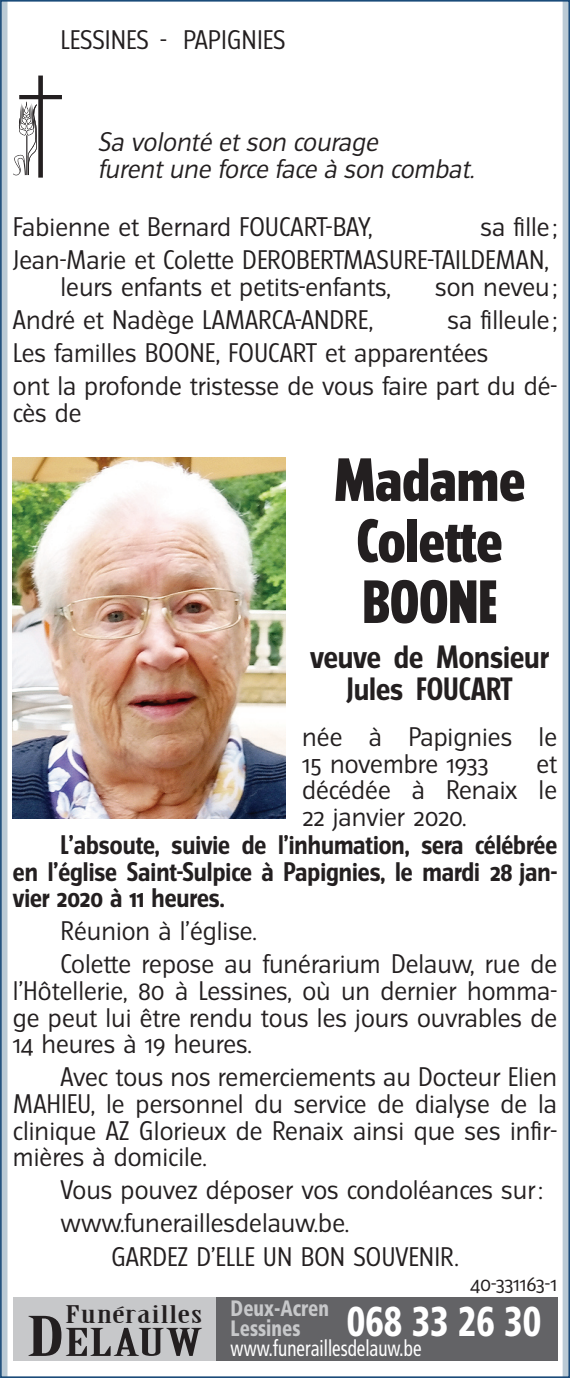
<style>
.page{position:relative;width:570px;height:1378px;background:#fff}
.page>*{position:absolute;margin:0;border:0;box-sizing:border-box;transform-origin:0 0}
.t1{font:800 54.6px/60.9px "Turmino";color:#231f20;text-align:center}
.t2{font:900 condensed 41.7px "Frutiger LT Std";color:#fff;scale:.86 1}
.t3{font:37.5px "Birch Std";letter-spacing:.01em;color:#231f20;scale:2.07 1}
.t4{font:700 28.8px/32.1px "Turmino";color:#231f20;text-align:center}
.t5{font:24px/26.7px "Turmino";color:#231f20}
.t6{font:700 24px/26.7px "Turmino";color:#231f20;text-align:justify}
.t7{font:italic 24px/26.7px "Turmino";color:#231f20}
.t8{font:23.7px "Birch Std";letter-spacing:.025em;color:#231f20;scale:1.97 1}
.t9{font:condensed 22.2px "Frutiger LT Std";color:#fff;scale:.86 1}
.t10{font:900 condensed 22.2px "Frutiger LT Std";color:#c7c8ca;scale:.86 1}
.t11{font:19.2px "Turmino";letter-spacing:-.02em;color:#231f20}
.s1{font-size:22.2px;color:#c7c8ca}
.s2{font-size:53.4px}
</style>
<div class="page">
<svg style="left:0;top:0;width:8px;height:1378px;background:#94acbf"></svg>
<div style="left:562px;top:0;width:8px;height:1378px;background:#bacad5"></div>
<svg style="left:13px;top:76px;width:49px;height:102px"></svg>
<div style="left:13px;top:1297px;width:544px;height:63px;background:#c7c8ca"></div>
<div style="left:216px;top:1297px;width:341px;height:63px;background:#636366"></div>
<img style="left:13px;top:458px;width:272px;height:360px">
<p class="t5" style="left:60px;top:27px;width:227px">LESSINES - PAPIGNIES</p>
<p class="t7" style="left:98px;top:128px;width:383px">Sa volonté et son courage<br>furent une force face à son combat.</p>
<p class="t5" style="left:13px;top:214px;width:361px">Fabienne et Bernard FOUCART-BAY,</p>
<p class="t5" style="left:13px;top:211px;width:545px;line-height:33px;text-indent:467px">sa fille;<br>Jean-Marie et Colette DEROBERTMASURE-TAILDEMAN,</p>
<p class="t5" style="left:60px;top:273px;width:332px">leurs enfants et petits-enfants,</p>
<p class="t5" style="left:435px;top:273px;width:124px">son neveu;</p>
<p class="t5" style="left:13px;top:307px;width:362px">André et Nadège LAMARCA-ANDRE,</p>
<p class="t5" style="left:13px;top:303px;width:545px;line-height:33px;text-indent:435px">sa filleule;<br>Les familles BOONE, FOUCART et apparentées<br>ont la profonde tristesse de vous faire part du dé-</p>
<p class="t5" style="left:13px;top:399px;width:70px">cès de</p>
<h1 class="t1" style="left:334px;top:450px;width:193px">Madame<br>Colette<br>BOONE</h1>
<p class="t4" style="left:310px;top:641px;width:240px">veuve de Monsieur<br>Jules FOUCART</p>
<p class="t5" style="left:302px;top:723px;width:256px">née à Papignies le<br>15 novembre 1933</p>
<p class="t5" style="left:302px;top:750px;width:256px;text-align:justify;text-indent:234px">et décédée à Renaix le 22 janvier 2020.</p>
<p class="t6" style="left:13px;top:831px;width:546px;text-indent:47px">L’absoute, suivie de l’inhumation, sera célébrée en l’église Saint-Sulpice à Papignies, le mardi 28 jan&shy;vier 2020 à 11 heures.</p>
<p class="t5" style="left:60px;top:914px;width:498px;line-height:33px">Réunion à l’église.<br>Colette repose au funérarium Delauw, rue de</p>
<p class="t5" style="left:13px;top:977px;width:545px;text-align:justify">l’Hôtellerie, 80 à Lessines, où un dernier homma&shy;ge peut lui être rendu tous les jours ouvrables de 14 heures à 19 heures.</p>
<p class="t5" style="left:13px;top:1064px;width:545px;text-align:justify;text-indent:47px">Avec tous nos remerciements au Docteur Elien MAHIEU, le personnel du service de dialyse de la clinique AZ Glorieux de Renaix ainsi que ses infir&shy;mières à domicile.</p>
<p class="t5" style="left:60px;top:1177px;width:484px">Vous pouvez déposer vos condoléances sur:</p>
<p class="t5" style="left:60px;top:1210px;width:290px">www.funeraillesdelauw.be.</p>
<p class="t5" style="left:111px;top:1243px;width:349px">GARDEZ D’ELLE UN BON SOUVENIR.</p>
<p class="t11" style="left:470px;top:1272px;width:88px">40‑331163‑1</p>
<p class="t10" style="left:231px;top:1294px;width:116px">Deux-Acren</p>
<p class="t8" style="left:66px;top:1301px;width:71px">Funérailles</p>
<h2 class="t2" style="left:231px;top:1296px;width:362px"><span class="s1">Lessines</span> 068 33 26 30</h2>
<p class="t9" style="left:231px;top:1335px;width:223px">www.funeraillesdelauw.be</p>
<h3 class="t3" style="left:27px;top:1321px;width:86px"><span class="s2">D</span>ELAUW</h3>
</div>
